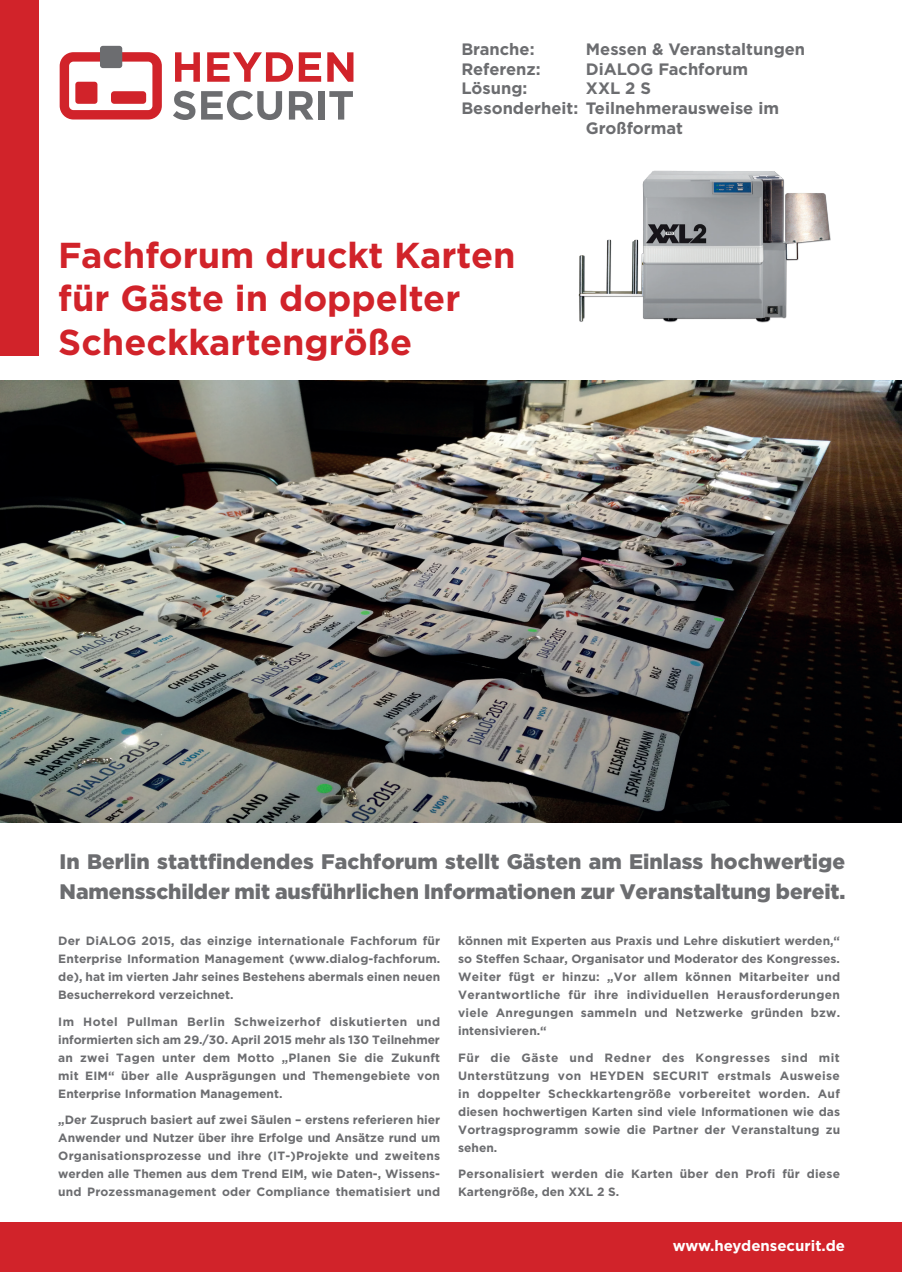
<style>
.page{position:relative;width:902px;height:1272px;background:#fff}
.page>*{position:absolute;margin:0;border:0;box-sizing:border-box;transform-origin:0 0}
.t1{font:700 36px/43.2px "Gotham";color:#d1232a}
.t2{font:900 21px/30px "Gotham";letter-spacing:-.005em;color:#6c6d70}
.t3{font:700 16.5px "Gotham";color:#6c6d70}
.t4{font:700 15px "Gotham";color:#fff}
.t5{font:700 12px/18px "Gotham";letter-spacing:.01em;color:#6c6d70;text-align:justify}
</style>
<div class="page">
<img style="left:0;top:381px;width:901px;height:441px">
<div style="left:0;top:0;width:38px;height:356px;background:#d1232a"></div>
<svg style="left:60px;top:52px;width:102px;height:67px"></svg>
<div style="left:111px;top:91px;width:35px;height:13px;background:#d1232a;border-radius:3px"></div>
<div style="left:100px;top:46px;width:22px;height:22px;background:#6c6d70;border-radius:3px"></div>
<div style="left:75px;top:82px;width:22px;height:22px;background:#d1232a;border-radius:3px"></div>
<svg style="left:175px;top:52px;width:25px;height:30px"></svg>
<svg style="left:207px;top:52px;width:86px;height:30px"></svg>
<svg style="left:299px;top:52px;width:22px;height:30px"></svg>
<svg style="left:327px;top:52px;width:26px;height:30px"></svg>
<svg style="left:173px;top:91px;width:22px;height:29px"></svg>
<svg style="left:201px;top:91px;width:81px;height:29px"></svg>
<svg style="left:289px;top:91px;width:24px;height:29px"></svg>
<div style="left:318px;top:91px;width:7px;height:29px;background:#6c6d70"></div>
<svg style="left:329px;top:91px;width:24px;height:29px"></svg>
<img style="left:578px;top:171px;width:252px;height:152px">
<div style="left:0;top:1222px;width:901px;height:49px;background:#d1232a"></div>
<h3 class="t3" style="left:461px;top:39px;width:75px">Branche:</h3>
<h3 class="t3" style="left:586px;top:39px;width:221px">Messen &amp; Veranstaltungen</h3>
<h3 class="t3" style="left:461px;top:59px;width:81px">Referenz:</h3>
<h3 class="t3" style="left:586px;top:59px;width:164px">DiALOG Fachforum</h3>
<h3 class="t3" style="left:461px;top:79px;width:68px">Lösung:</h3>
<h3 class="t3" style="left:586px;top:79px;width:67px">XXL 2 S</h3>
<h3 class="t3" style="left:461px;top:99px;width:319px">Besonderheit: Teilnehmerausweise im</h3>
<h3 class="t3" style="left:586px;top:119px;width:98px">Großformat</h3>
<h1 class="t1" style="left:58px;top:233px;width:458px">Fachforum druckt Karten für Gäste in doppelter<br>Scheckkartengröße</h1>
<h2 class="t2" style="left:60px;top:846px;width:787px">In Berlin stattfindendes Fachforum stellt Gästen am Einlass hochwertige<br>Namensschilder mit ausführlichen Informationen zur Veranstaltung bereit.</h2>
<p class="t5" style="left:58px;top:931px;width:383px">Der DiALOG 2015, das einzige internationale Fachforum für Enterprise Information Management (www.dialog-fachforum. de), hat im vierten Jahr seines Bestehens abermals einen neuen Besucherrekord verzeichnet.</p>
<p class="t5" style="left:58px;top:1012px;width:383px">Im Hotel Pullman Berlin Schweizerhof diskutierten und informierten sich am 29./30. April 2015 mehr als 130 Teilnehmer an zwei Tagen unter dem Motto „Planen Sie die Zukunft mit EIM“ über alle Ausprägungen und Themengebiete von Enterprise Information Management.</p>
<p class="t5" style="left:58px;top:1110px;width:383px">„Der Zuspruch basiert auf zwei Säulen – erstens referieren hier Anwender und Nutzer über ihre Erfolge und Ansätze rund um Organisationsprozesse und ihre (IT-)Projekte und zweitens werden alle Themen aus dem Trend EIM, wie Daten-, Wissens&shy;und Prozessmanagement oder Compliance thematisiert und</p>
<p class="t5" style="left:458px;top:931px;width:383px">können mit Experten aus Praxis und Lehre diskutiert werden,“ so Steffen Schaar, Organisator und Moderator des Kongresses.<br>Weiter fügt er hinzu: „Vor allem können Mitarbeiter und Verantwortliche für ihre individuellen Herausforderungen viele Anregungen sammeln und Netzwerke gründen bzw. intensivieren.“</p>
<p class="t5" style="left:458px;top:1048px;width:383px">Für die Gäste und Redner des Kongresses sind mit Unterstützung von HEYDEN SECURIT erstmals Ausweise in doppelter Scheckkartengröße vorbereitet worden. Auf diesen hochwertigen Karten sind viele Informationen wie das Vortragsprogramm sowie die Partner der Veranstaltung zu sehen.</p>
<p class="t5" style="left:458px;top:1164px;width:383px">Personalisiert werden die Karten über den Profi für diese<br>Kartengröße, den XXL 2 S.</p>
<p class="t4" style="left:672px;top:1236px;width:174px">www.heydensecurit.de</p>
</div>
